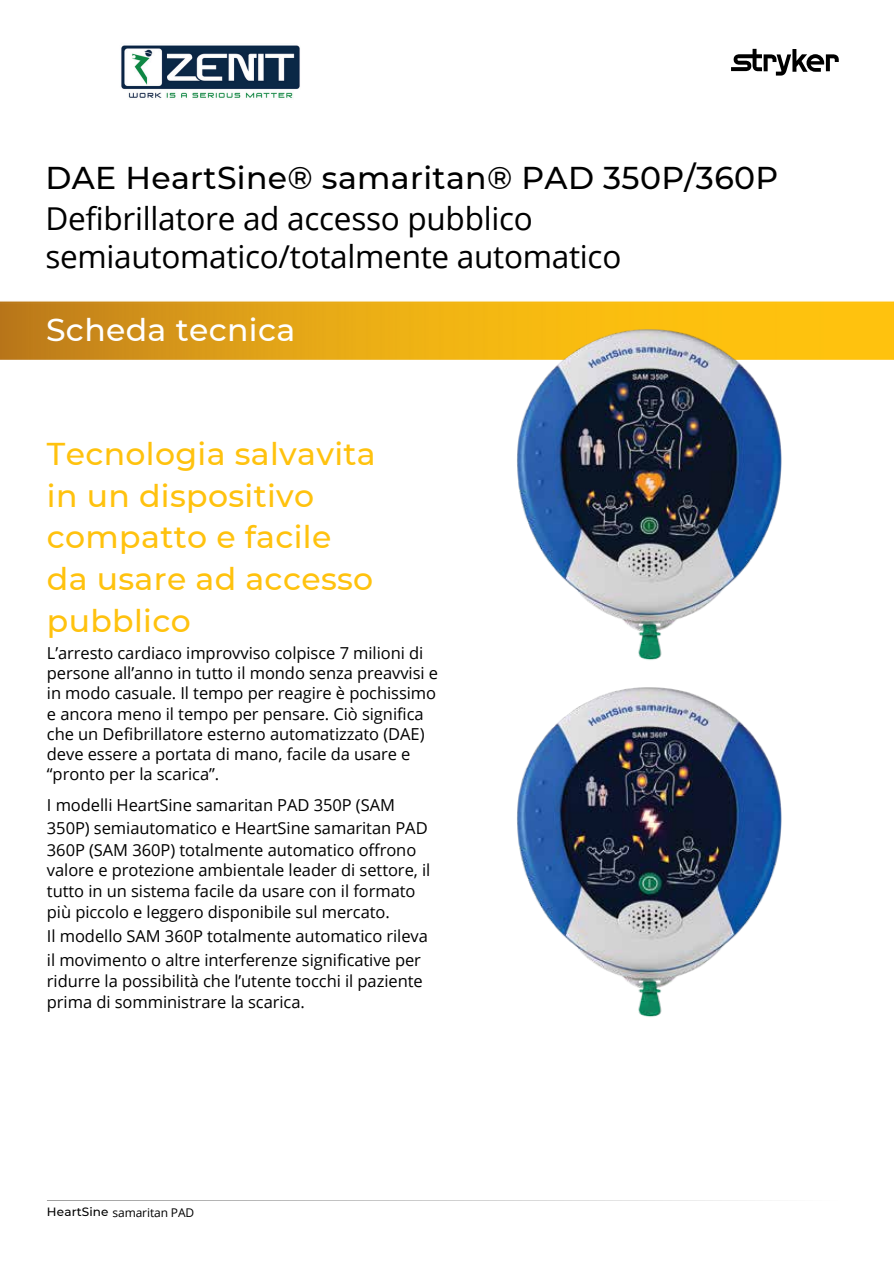
<style>
.page{position:relative;width:894px;height:1264px;background:#fff}
.page>*{position:absolute;margin:0;border:0;box-sizing:border-box;transform-origin:0 0}
.t1{font:500 31.5px/41.7px "Montserrat";letter-spacing:.01em;color:#ffc20e}
.t2{font:500 31.5px/41.7px "Montserrat";letter-spacing:.01em;color:#000}
.t3{font:31.5px "Open Sans";letter-spacing:-.01em;color:#000}
.t4{font:500 31.5px "Montserrat";letter-spacing:.01em;color:#fff}
.t5{font:16.5px/20.2px "Open Sans";letter-spacing:-.005em;color:#000}
.t6{font:12px "Open Sans";letter-spacing:-.01em;color:#000}
.s1{font-family:"Open Sans";font-weight:400}
.s2{font-family:"Montserrat";font-weight:500}
</style>
<div class="page">
<img style="left:0;top:301px;width:893px;height:59px">
<svg style="left:731px;top:49px;width:107px;height:27px"></svg>
<hr style="left:47px;top:1200px;width:798px;height:1px;background:#000">
<img style="left:503px;top:301px;width:291px;height:716px">
<img style="left:121px;top:45px;width:179px;height:53px">
<h3 class="t2" style="left:45px;top:156px;width:734px">DAE HeartSine® samaritan® PAD 350P/360P<br><span class="s1">Defibrillatore ad accesso pubblico</span></h3>
<h3 class="t3" style="left:45px;top:234px;width:577px">semiautomatico/totalmente automatico</h3>
<p class="t4" style="left:46px;top:310px;width:250px">Scheda tecnica</p>
<h1 class="t1" style="left:47px;top:433px;width:330px">Tecnologia salvavita in un dispositivo compatto e facile da usare ad accesso pubblico</h1>
<h1 class="t5" style="left:47px;top:642px;width:392px">L’arresto cardiaco improvviso colpisce 7 milioni di persone all’anno in tutto il mondo senza preavvisi e in modo casuale. Il tempo per reagire è pochissimo e ancora meno il tempo per pensare. Ciò significa che un Defibrillatore esterno automatizzato (DAE) deve essere a portata di mano, facile da usare e “pronto per la scarica”.</h1>
<h1 class="t5" style="left:47px;top:792px;width:382px;line-height:23.7px">I modelli HeartSine samaritan PAD 350P (SAM<br>350P) semiautomatico e HeartSine samaritan PAD</h1>
<h1 class="t5" style="left:47px;top:839px;width:385px;line-height:20.7px">360P (SAM 360P) totalmente automatico offrono valore e protezione ambientale leader di settore, il tutto in un sistema facile da usare con il formato più piccolo e leggero disponibile sul mercato.</h1>
<h1 class="t5" style="left:47px;top:924px;width:382px;line-height:23.7px">Il modello SAM 360P totalmente automatico rileva il movimento o altre interferenze significative per</h1>
<p class="t5" style="left:47px;top:970px;width:377px">ridurre la possibilità che l’utente tocchi il paziente prima di somministrare la scarica.</p>
<h4 class="t6" style="left:47px;top:1203px;width:149px"><span class="s2">HeartSine</span> samaritan PAD</h4>
</div>
